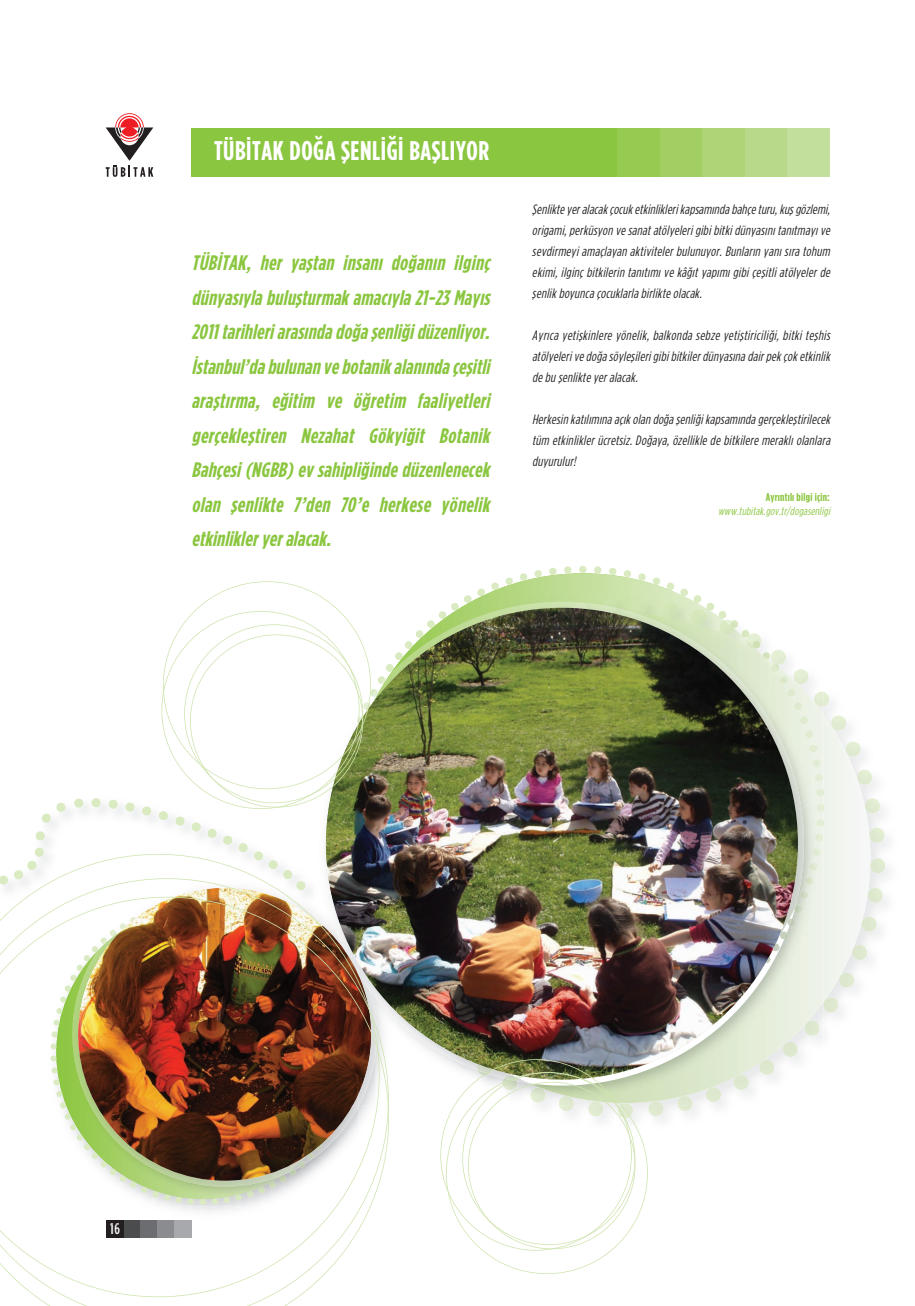
<style>
.page{position:relative;width:915px;height:1306px;background:#fff}
.page>*{position:absolute;margin:0;border:0;box-sizing:border-box;transform-origin:0 0}
.t1{font:27px "Gotham Condensed TRUN Bold";letter-spacing:.02em;color:#fff}
.t2{font:italic 21px/34.5px "Gotham Condensed TRUN Bold";color:#8bc640;text-align:justify}
.t3{font:500 15px "Gotham Condensed TRUN";color:#fff}
.t4{font:italic 13.5px/21px "Gotham Condensed TRUN";color:#231f20;text-align:justify}
.t5{font:italic 11.25px "Gotham Condensed TRUN";color:#8bc640}
.t6{font:11.25px "Gotham Condensed TRUN Bold";letter-spacing:.02em;color:#8bc640}
</style>
<div class="page">
<svg style="left:106px;top:113px;width:47px;height:64px"></svg>
<div style="left:191px;top:128px;width:638px;height:48px;background:#8bc640"></div>
<div style="left:659px;top:128px;width:43px;height:48px;background:#a2cf63"></div>
<div style="left:702px;top:128px;width:42px;height:48px;background:#aed476"></div>
<div style="left:744px;top:128px;width:43px;height:48px;background:#b8d98a"></div>
<div style="left:787px;top:128px;width:42px;height:48px;background:#c3df9c"></div>
<div style="left:617px;top:128px;width:42px;height:48px;background:#96ca50"></div>
<svg style="left:478px;top:566px;width:210px;height:25px"></svg>
<img style="left:443px;top:591px;width:447px;height:546px">
<img style="left:484px;top:591px;width:196px;height:4px">
<svg style="left:680px;top:591px;width:7px;height:4px"></svg>
<svg style="left:477px;top:591px;width:7px;height:4px"></svg>
<img style="left:823px;top:987px;width:47px;height:15px">
<img style="left:823px;top:692px;width:61px;height:295px">
<img style="left:313px;top:595px;width:45px;height:98px">
<img style="left:758px;top:595px;width:65px;height:24px">
<img style="left:443px;top:595px;width:305px;height:6px">
<img style="left:443px;top:1056px;width:380px;height:47px">
<img style="left:795px;top:619px;width:28px;height:437px">
<img style="left:464px;top:598px;width:290px;height:15px">
<svg style="left:508px;top:972px;width:287px;height:113px"></svg>
<img style="left:488px;top:1069px;width:41px;height:14px">
<img style="left:396px;top:1012px;width:81px;height:58px">
<img style="left:389px;top:1004px;width:7px;height:16px">
<img style="left:617px;top:608px;width:19px;height:5px">
<img style="left:588px;top:602px;width:16px;height:8px">
<img style="left:373px;top:601px;width:206px;height:97px">
<svg style="left:371px;top:678px;width:14px;height:18px"></svg>
<img style="left:616px;top:613px;width:187px;height:322px">
<img style="left:759px;top:906px;width:36px;height:66px">
<img style="left:503px;top:1075px;width:14px;height:6px">
<img style="left:477px;top:1064px;width:15px;height:10px">
<svg style="left:454px;top:1053px;width:7px;height:4px"></svg>
<img style="left:602px;top:605px;width:15px;height:8px">
<img style="left:573px;top:602px;width:15px;height:6px">
<img style="left:326px;top:607px;width:471px;height:472px;border-radius:236px">
<img style="left:41px;top:720px;width:272px;height:134px">
<img style="left:313px;top:774px;width:7px;height:26px">
<img style="left:320px;top:770px;width:6px;height:80px">
<svg style="left:359px;top:702px;width:11px;height:18px"></svg>
<img style="left:326px;top:720px;width:60px;height:158px">
<svg style="left:4px;top:854px;width:375px;height:42px"></svg>
<img style="left:0;top:896px;width:389px;height:409px">
<svg style="left:4px;top:846px;width:41px;height:39px"></svg>
<svg style="left:41px;top:831px;width:4px;height:9px"></svg>
<svg style="left:41px;top:801px;width:26px;height:23px"></svg>
<svg style="left:74px;top:798px;width:10px;height:10px"></svg>
<svg style="left:91px;top:798px;width:10px;height:9px"></svg>
<svg style="left:108px;top:799px;width:10px;height:10px"></svg>
<svg style="left:125px;top:801px;width:10px;height:11px"></svg>
<svg style="left:141px;top:805px;width:11px;height:11px"></svg>
<svg style="left:158px;top:810px;width:149px;height:82px"></svg>
<h1 class="t1" style="left:214px;top:135px;width:276px">TÜBİTAK DOĞA ŞENLİĞİ BAŞLIYOR</h1>
<p class="t2" style="left:191px;top:245px;width:304px">TÜBİTAK, her yaştan insanı doğanın ilginç dünyasıylabuluşturmakamacıyla21-23Mayıs 2011tarihleriarasındadoğaşenliğidüzenliyor.<br>İstanbul’dabulunanvebotanikalanındaçeşitli araştırma, eğitim ve öğretim faaliyetleri gerçekleştiren Nezahat Gökyiğit Botanik Bahçesi(NGBB)evsahipliğindedüzenlenecek olan şenlikte 7’den 70’e herkese yönelik etkinlikleryeralacak.</p>
<p class="t4" style="left:531px;top:198px;width:302px">Şenlikteyeralacakçocuketkinliklerikapsamındabahçeturu,kuşgözlemi, origami,perküsyon vesanatatölyelerigibibitkidünyasınıtanıtmayıve sevdirmeyiamaçlayan aktivitelerbulunuyor.Bunların yanısıra tohum ekimi,ilginçbitkilerin tanıtımıve kâğıtyapımıgibiçeşitliatölyelerde şenlikboyuncaçocuklarlabirlikteolacak.</p>
<p class="t4" style="left:532px;top:324px;width:302px">Ayrıca yetişkinlere yönelik,balkonda sebze yetiştiriciliği,bitkiteşhis atölyelerivedoğasöyleşilerigibibitkilerdünyasınadairpekçoketkinlik debu şenlikteyeralacak.</p>
<p class="t4" style="left:532px;top:408px;width:302px">Herkesin katılımınaaçıkolan doğaşenliğikapsamındagerçekleştirilecek tüm etkinliklerücretsiz.Doğaya,özellikle de bitkilere meraklıolanlara duyurulur!</p>
<p class="t6" style="left:765px;top:491px;width:65px">Ayrıntılı bilgi için:</p>
<p class="t5" style="left:717px;top:505px;width:116px">www.tubitak.gov.tr/dogasenligi</p>
<p class="t3" style="left:110px;top:1220px;width:11px">16</p>
</div>
